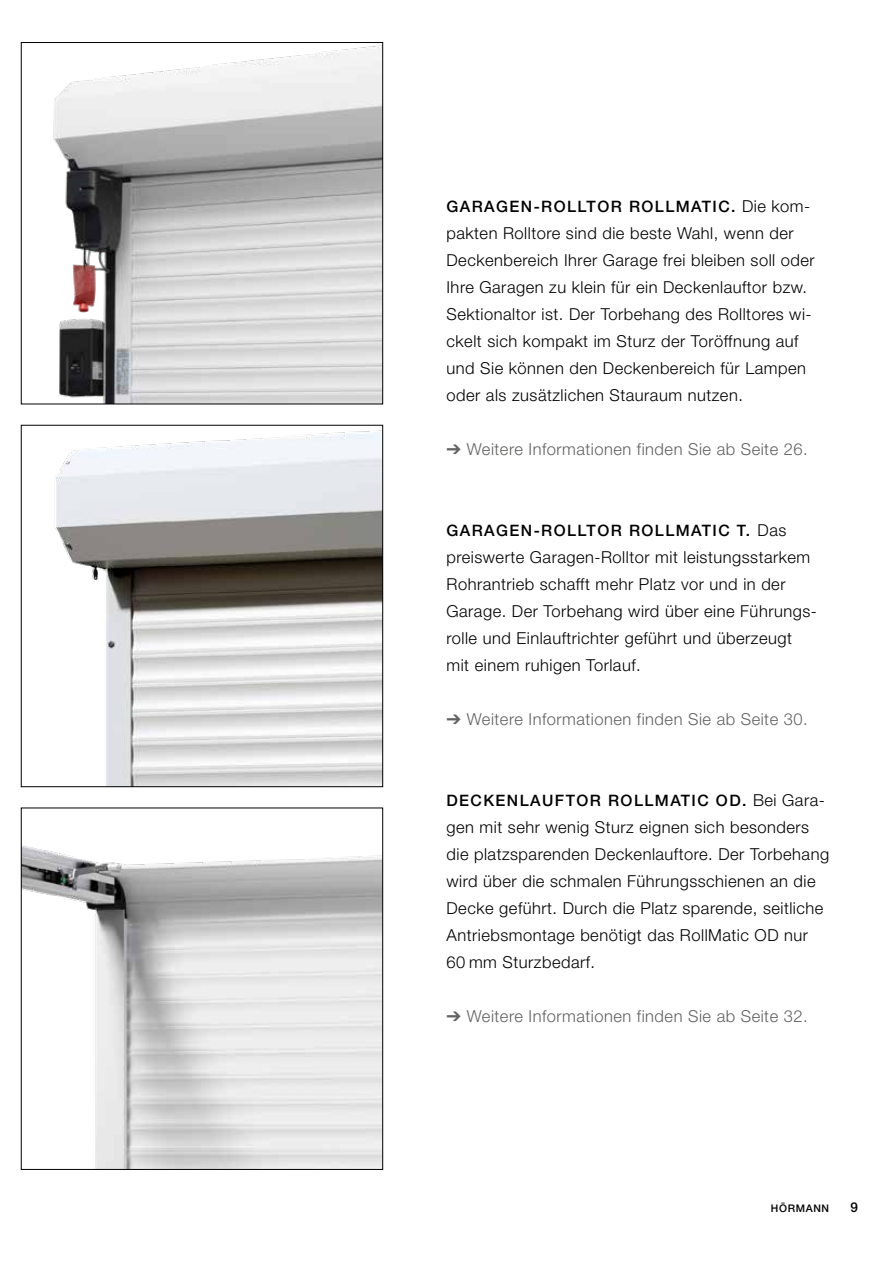
<style>
.page{position:relative;width:893px;height:1263px;background:#fff}
.page>*{position:absolute;margin:0;border:0;box-sizing:border-box;transform-origin:0 0}
.t1{font:300 16.5px/27px "Hoermann Helvetica Neue";letter-spacing:.03em;color:#000}
.t2{font:300 16.5px "Hoermann Helvetica Neue";letter-spacing:.03em;color:#626261}
.t3{font:500 15.75px "Hoermann Helvetica Neue";letter-spacing:.09em;color:#000}
.t4{font:500 13.5px "Hoermann Helvetica Neue";color:#000}
.t5{font:500 10.5px "Hoermann Helvetica Neue";letter-spacing:.06em;color:#000}
.s1{font-weight:300;font-size:16.5px}
</style>
<div class="page">
<img style="left:23px;top:845px;width:358px;height:322px">
<img style="left:53px;top:45px;width:328px;height:357px">
<div style="left:21px;top:42px;width:362px;height:362px;border:1px solid #000"></div>
<img style="left:55px;top:430px;width:326px;height:355px">
<div style="left:21px;top:425px;width:362px;height:362px;border:1px solid #000"></div>
<p class="t3" style="left:446px;top:195px;width:365px">GARAGEN-ROLLTOR ROLLMATIC. <span class="s1">Die kom-</span></p>
<p class="t1" style="left:446px;top:218px;width:370px">pakten Rolltore sind die beste Wahl, wenn der Deckenbereich Ihrer Garage frei bleiben soll oder Ihre Garagen zu klein für ein Deckenlauftor bzw.<br>Sektionaltor ist. Der Torbehang des Rolltores wi&shy;ckelt sich kompakt im Sturz der Toröffnung auf und Sie können den Deckenbereich für Lampen oder als zusätzlichen Stauraum nutzen.</p>
<p class="t2" style="left:446px;top:437px;width:363px">➔ Weitere Informationen finden Sie ab Seite 26.</p>
<p class="t3" style="left:446px;top:519px;width:341px">GARAGEN-ROLLTOR ROLLMATIC T. <span class="s1">Das</span></p>
<p class="t1" style="left:446px;top:542px;width:372px">preiswerte Garagen-Rolltor mit leistungsstarkem Rohrantrieb schafft mehr Platz vor und in der Garage. Der Torbehang wird über eine Führungs&shy;rolle und Einlauftrichter geführt und überzeugt mit einem ruhigen Torlauf.</p>
<p class="t2" style="left:446px;top:707px;width:363px">➔ Weitere Informationen finden Sie ab Seite 30.</p>
<p class="t3" style="left:446px;top:789px;width:380px">DECKENLAUFTOR ROLLMATIC OD. <span class="s1">Bei Gara-</span></p>
<p class="t1" style="left:446px;top:812px;width:384px">gen mit sehr wenig Sturz eignen sich besonders die platzsparenden Deckenlauftore. Der Torbehang wird über die schmalen Führungsschienen an die Decke geführt. Durch die Platz sparende, seitliche Antriebsmontage benötigt das RollMatic OD nur 60 mm Sturzbedarf.</p>
<p class="t2" style="left:446px;top:1004px;width:363px">➔ Weitere Informationen finden Sie ab Seite 32.</p>
<p class="t5" style="left:771px;top:1201px;width:60px">HÖRMANN</p>
<p class="t4" style="left:850px;top:1198px;width:9px">9</p>
</div>
